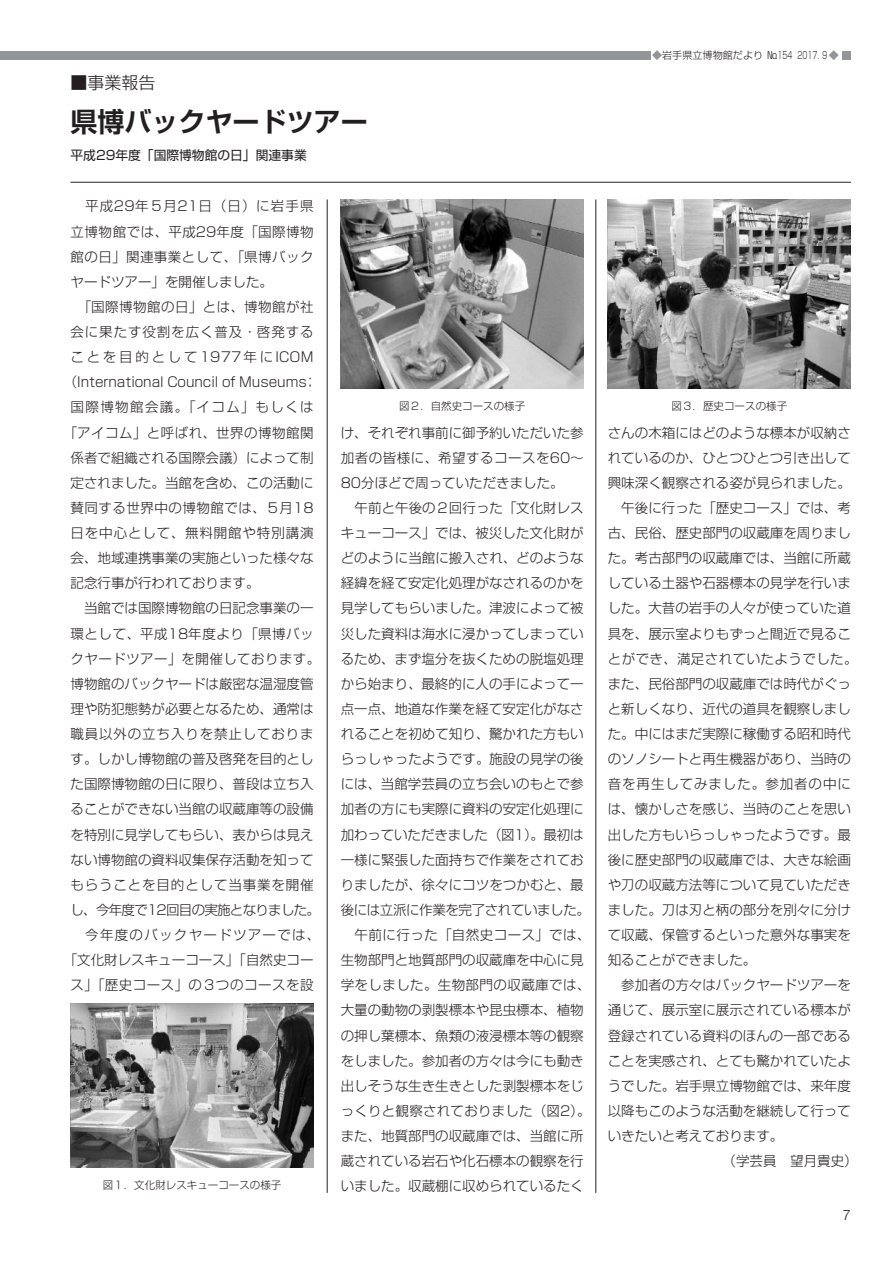
<style>
.page{position:relative;width:893px;height:1263px;background:#fff}
.page>*{position:absolute;margin:0;border:0;box-sizing:border-box;transform-origin:0 0}
.t1{font:700 27px "Shin Go Pr 6 N De";color:#231f20}
.t2{font:300 16.95px "Shin Go Pr 6 N";color:#231f20}
.t3{font:300 14.4px "Helvetica Neue";color:#231f20}
.t4{font:300 13.5px/25.2px "Shin Go Pr 6 N";color:#231f20;text-align:justify}
.t5{font:300 13.5px "Shin Go Pr 6 N";letter-spacing:.035em;color:#231f20}
.t6{font:300 13.5px "Shin Go Pr 6 N";letter-spacing:.04em;color:#231f20}
.t7{font:300 13.5px "Shin Go Pr 6 N";letter-spacing:.03em;color:#231f20}
.t8{font:300 13.5px "Shin Go Pr 6 N";letter-spacing:.065em;color:#231f20}
.t9{font:300 13.5px "Shin Go Pr 6 N";letter-spacing:.06em;color:#231f20}
.t10{font:300 13.5px "Shin Go Pr 6 N";letter-spacing:-.055em;color:#231f20}
.t11{font:300 13.5px "Shin Go Pr 6 N";letter-spacing:-.03em;color:#231f20}
.t12{font:300 13.5px "Shin Go Pr 6 N";letter-spacing:.15em;color:#231f20}
.t13{font:300 13.5px "Shin Go Pr 6 N";letter-spacing:.105em;color:#231f20}
.t14{font:300 13.5px "Shin Go Pr 6 N";letter-spacing:.095em;color:#231f20}
.t15{font:12.75px "Shin Go Pr 6 N";color:#231f20}
.t16{font:300 10.5px "Shin Go Pr 6 N";color:#231f20}
.t17{font:300 10.05px "Shin Go Pr 6 N";color:#231f20}
.s1{color:#939598}
</style>
<div class="page">
<hr style="left:327px;top:200px;width:1px;height:993px;background:#231f20">
<hr style="left:595px;top:199px;width:1px;height:994px;background:#231f20">
<hr style="left:70px;top:182px;width:780px;height:1px;background:#231f20">
<div style="left:842px;top:51px;width:8px;height:9px;background:#939598"></div>
<div style="left:0;top:51px;width:650px;height:9px;background:#939598"></div>
<img style="left:70px;top:1004px;width:244px;height:164px">
<img style="left:340px;top:200px;width:244px;height:189px">
<img style="left:608px;top:200px;width:242px;height:189px">
<p class="t2" style="left:70px;top:68px;width:86px">■事業報告</p>
<h1 class="t1" style="left:70px;top:99px;width:298px">県博バックヤードツアー</h1>
<p class="t15" style="left:70px;top:145px;width:238px">平成29年度「国際博物館の日」関連事業</p>
<p class="t17" style="left:652px;top:47px;width:188px"><span class="s1">◆</span>岩手県立博物館だより №154 2017. ９<span class="s1">◆</span></p>
<p class="t6" style="left:85px;top:195px;width:230px">平成29年５月21日（日）に岩手県</p>
<p class="t6" style="left:70px;top:220px;width:245px">立博物館では、平成29年度「国際博物</p>
<p class="t5" style="left:70px;top:245px;width:244px">館の日」関連事業として、「県博バック</p>
<p class="t4" style="left:70px;top:268px;width:204px">ヤードツアー」を開催しました。</p>
<p class="t5" style="left:78px;top:296px;width:237px">「国際博物館の日」とは、博物館が社</p>
<p class="t8" style="left:70px;top:321px;width:245px">会に果たす役割を広く普及・啓発する</p>
<p class="t12" style="left:70px;top:346px;width:244px">ことを目的として1977年にICOM</p>
<p class="t4" style="left:64px;top:368px;width:255px">（International Council of Museums；</p>
<p class="t13" style="left:70px;top:396px;width:244px">国際博物館会議。「イコム」もしくは</p>
<p class="t5" style="left:64px;top:421px;width:251px">「アイコム」と呼ばれ、世界の博物館関</p>
<p class="t4" style="left:70px;top:444px;width:245px">係者で組織される国際会議）によって制</p>
<p class="t4" style="left:70px;top:469px;width:245px">定されました。当館を含め、この活動に</p>
<p class="t5" style="left:70px;top:497px;width:245px">賛同する世界中の博物館では、５月18</p>
<p class="t8" style="left:70px;top:522px;width:245px">日を中心として、無料開館や特別講演</p>
<p class="t4" style="left:70px;top:544px;width:245px">会、地域連携事業の実施といった様々な</p>
<p class="t4" style="left:70px;top:569px;width:191px">記念行事が行われております。</p>
<p class="t4" style="left:84px;top:594px;width:231px">当館では国際博物館の日記念事業の一</p>
<p class="t6" style="left:70px;top:622px;width:245px">環として、平成18年度より「県博バッ</p>
<p class="t7" style="left:70px;top:647px;width:251px">クヤードツアー」を開催しております。</p>
<p class="t4" style="left:70px;top:670px;width:245px">博物館のバックヤードは厳密な温湿度管</p>
<p class="t4" style="left:70px;top:695px;width:245px">理や防犯態勢が必要となるため、通常は</p>
<p class="t9" style="left:70px;top:723px;width:245px">職員以外の立ち入りを禁止しておりま</p>
<p class="t4" style="left:70px;top:745px;width:245px">す。しかし博物館の普及啓発を目的とし</p>
<p class="t4" style="left:70px;top:770px;width:244px">た国際博物館の日に限り、普段は立ち入</p>
<p class="t4" style="left:70px;top:795px;width:245px">ることができない当館の収蔵庫等の設備</p>
<p class="t4" style="left:70px;top:821px;width:245px">を特別に見学してもらい、表からは見え</p>
<p class="t4" style="left:70px;top:846px;width:245px">ない博物館の資料収集保存活動を知って</p>
<p class="t9" style="left:70px;top:874px;width:245px">もらうことを目的として当事業を開催</p>
<p class="t10" style="left:70px;top:899px;width:251px">し、今年度で12回目の実施となりました。</p>
<p class="t14" style="left:85px;top:924px;width:236px">今年度のバックヤードツアーでは、</p>
<p class="t4" style="left:64px;top:946px;width:251px">「文化財レスキューコース」「自然史コー</p>
<p class="t6" style="left:70px;top:974px;width:244px">ス」「歴史コース」の３つのコースを設</p>
<p class="t16" style="left:103px;top:1176px;width:180px">図１．文化財レスキューコースの様子</p>
<p class="t16" style="left:399px;top:397px;width:127px">図２．自然史コースの様子</p>
<p class="t16" style="left:671px;top:397px;width:117px">図３．歴史コースの様子</p>
<p class="t4" style="left:340px;top:419px;width:245px">け、それぞれ事前に御予約いただいた参加者の皆様に、希望するコースを60～80分ほどで周っていただきました。</p>
<p class="t4" style="left:354px;top:494px;width:231px">午前と午後の２回行った「文化財レス</p>
<p class="t4" style="left:340px;top:519px;width:244px">キューコース」では、被災した文化財が</p>
<p class="t4" style="left:340px;top:544px;width:245px">どのように当館に搬入され、どのような</p>
<p class="t4" style="left:340px;top:569px;width:245px">経緯を経て安定化処理がなされるのかを</p>
<p class="t4" style="left:340px;top:594px;width:245px">見学してもらいました。津波によって被</p>
<p class="t4" style="left:340px;top:620px;width:244px">災した資料は海水に浸かってしまってい</p>
<p class="t4" style="left:340px;top:645px;width:245px">るため、まず塩分を抜くための脱塩処理</p>
<p class="t4" style="left:340px;top:670px;width:245px">から始まり、最終的に人の手によって一</p>
<p class="t4" style="left:340px;top:695px;width:245px">点一点、地道な作業を経て安定化がなさ</p>
<p class="t4" style="left:340px;top:720px;width:245px">れることを初めて知り、驚かれた方もい</p>
<p class="t4" style="left:340px;top:745px;width:245px">らっしゃったようです。施設の見学の後</p>
<p class="t4" style="left:340px;top:770px;width:245px">には、当館学芸員の立ち会いのもとで参</p>
<p class="t4" style="left:340px;top:795px;width:244px">加者の方にも実際に資料の安定化処理に</p>
<p class="t4" style="left:340px;top:821px;width:244px">加わっていただきました（図1）。最初は</p>
<p class="t4" style="left:340px;top:846px;width:244px">一様に緊張した面持ちで作業をされてお</p>
<p class="t4" style="left:340px;top:871px;width:244px">りましたが、徐々にコツをつかむと、最</p>
<p class="t11" style="left:340px;top:899px;width:251px">後には立派に作業を完了されていました。</p>
<p class="t5" style="left:354px;top:924px;width:237px">午前に行った「自然史コース」では、</p>
<p class="t4" style="left:340px;top:946px;width:244px">生物部門と地質部門の収蔵庫を中心に見</p>
<p class="t7" style="left:340px;top:974px;width:251px">学をしました。生物部門の収蔵庫では、</p>
<p class="t4" style="left:340px;top:996px;width:244px">大量の動物の剥製標本や昆虫標本、植物</p>
<p class="t4" style="left:340px;top:1022px;width:244px">の押し葉標本、魚類の液浸標本等の観察</p>
<p class="t4" style="left:340px;top:1047px;width:244px">をしました。参加者の方々は今にも動き</p>
<p class="t4" style="left:340px;top:1072px;width:244px">出しそうな生き生きとした剥製標本をじ</p>
<p class="t4" style="left:340px;top:1097px;width:251px">っくりと観察されておりました（図2）。</p>
<p class="t4" style="left:340px;top:1122px;width:244px">また、地質部門の収蔵庫では、当館に所</p>
<p class="t4" style="left:340px;top:1147px;width:244px">蔵されている岩石や化石標本の観察を行</p>
<p class="t4" style="left:340px;top:1172px;width:244px">いました。収蔵棚に収められているたく</p>
<p class="t4" style="left:607px;top:419px;width:244px">さんの木箱にはどのような標本が収納さ</p>
<p class="t4" style="left:607px;top:444px;width:244px">れているのか、ひとつひとつ引き出して</p>
<p class="t4" style="left:607px;top:469px;width:244px">興味深く観察される姿が見られました。</p>
<p class="t4" style="left:621px;top:494px;width:231px">午後に行った「歴史コース」では、考</p>
<p class="t4" style="left:607px;top:519px;width:244px">古、民俗、歴史部門の収蔵庫を周りまし</p>
<p class="t4" style="left:607px;top:544px;width:244px">た。考古部門の収蔵庫では、当館に所蔵</p>
<p class="t4" style="left:607px;top:569px;width:244px">している土器や石器標本の見学を行いま</p>
<p class="t4" style="left:607px;top:594px;width:244px">した。大昔の岩手の人々が使っていた道</p>
<p class="t4" style="left:607px;top:620px;width:244px">具を、展示室よりもずっと間近で見るこ</p>
<p class="t7" style="left:607px;top:647px;width:251px">とができ、満足されていたようでした。</p>
<p class="t4" style="left:607px;top:670px;width:244px">また、民俗部門の収蔵庫では時代がぐっ</p>
<p class="t4" style="left:607px;top:695px;width:244px">と新しくなり、近代の道具を観察しまし</p>
<p class="t4" style="left:607px;top:720px;width:244px">た。中にはまだ実際に稼働する昭和時代</p>
<p class="t4" style="left:607px;top:745px;width:244px">のソノシートと再生機器があり、当時の</p>
<p class="t8" style="left:607px;top:773px;width:244px">音を再生してみました。参加者の中に</p>
<p class="t4" style="left:607px;top:795px;width:244px">は、懐かしさを感じ、当時のことを思い</p>
<p class="t4" style="left:607px;top:821px;width:244px">出した方もいらっしゃったようです。最</p>
<p class="t4" style="left:607px;top:846px;width:244px">後に歴史部門の収蔵庫では、大きな絵画</p>
<p class="t4" style="left:607px;top:871px;width:244px">や刀の収蔵方法等について見ていただき</p>
<p class="t4" style="left:607px;top:896px;width:244px">ました。刀は刃と柄の部分を別々に分け</p>
<p class="t4" style="left:607px;top:921px;width:244px">て収蔵、保管するといった意外な事実を</p>
<p class="t4" style="left:607px;top:946px;width:150px">知ることができました。</p>
<p class="t4" style="left:621px;top:971px;width:231px">参加者の方々はバックヤードツアーを</p>
<p class="t4" style="left:607px;top:996px;width:244px">通じて、展示室に展示されている標本が</p>
<p class="t4" style="left:607px;top:1022px;width:244px">登録されている資料のほんの一部である</p>
<p class="t4" style="left:607px;top:1047px;width:244px">ことを実感され、とても驚かれていたよ</p>
<p class="t4" style="left:607px;top:1072px;width:244px">うでした。岩手県立博物館では、来年度</p>
<p class="t4" style="left:607px;top:1097px;width:244px">以降もこのような活動を継続して行って</p>
<p class="t4" style="left:607px;top:1122px;width:177px">いきたいと考えております。</p>
<p class="t4" style="left:722px;top:1147px;width:136px">（学芸員 望月貴史）</p>
<p class="t3" style="left:843px;top:1206px;width:9px">7</p>
</div>
